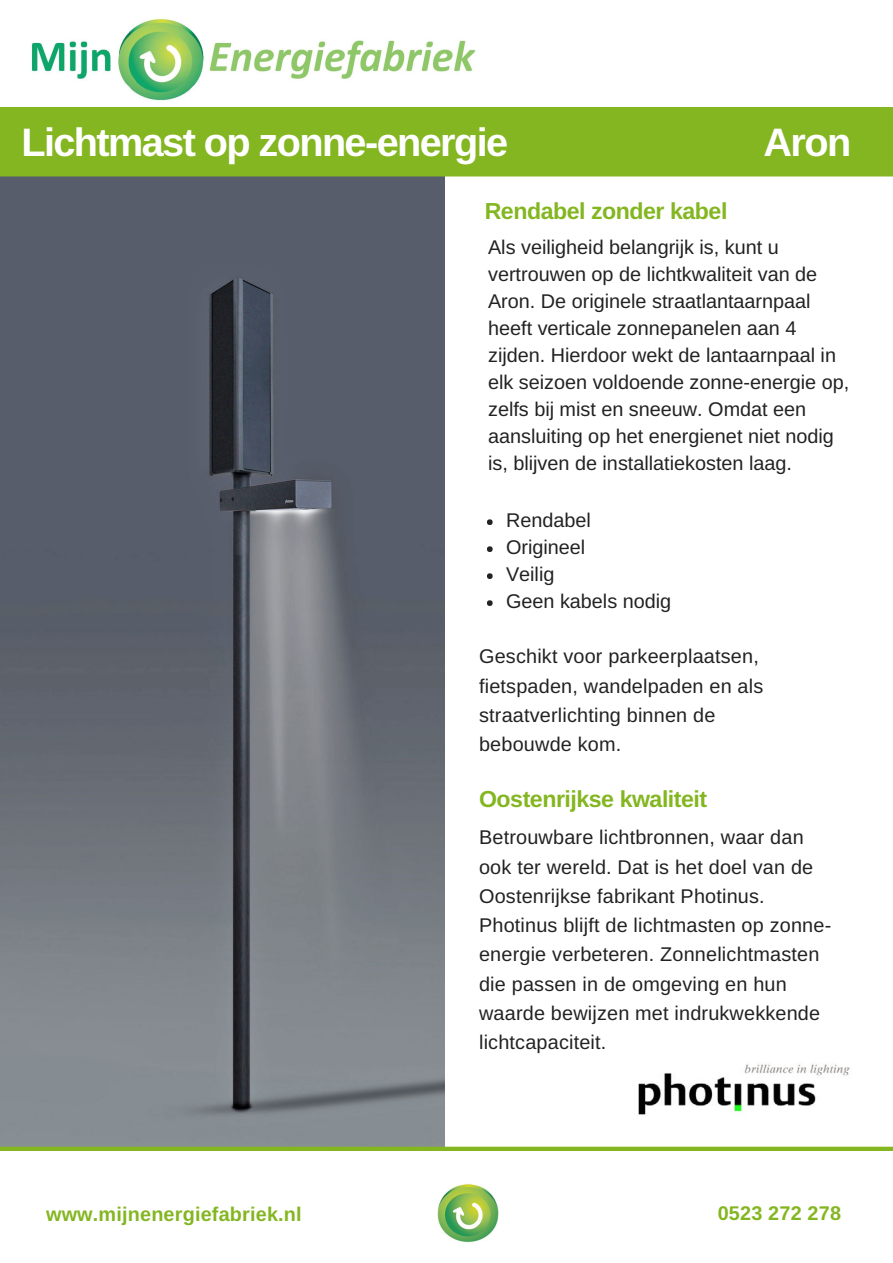
<style>
.page{position:relative;width:893px;height:1263px;background:#fff}
.page>*{position:absolute;margin:0;border:0;box-sizing:border-box;transform-origin:0 0}
.t1{font:700 39.6px "Arimo";letter-spacing:-.04em;color:#fff}
.t2{font:700 23.1px "Arimo";letter-spacing:-.02em;color:#83b620}
.t3{font:19.8px/27px "Arimo";color:#222}
.t4{font:700 19.8px "Arimo";letter-spacing:.01em;color:#83b620}
</style>
<div class="page">
<img style="left:0;top:176px;width:444px;height:971px">
<hr style="left:0;top:1147px;width:892px;height:4px;background:#83b620">
<div style="left:0;top:107px;width:892px;height:69px;background:#83b620"></div>
<svg style="left:487px;top:519px;width:5px;height:6px"></svg>
<svg style="left:487px;top:546px;width:5px;height:6px"></svg>
<svg style="left:487px;top:573px;width:5px;height:6px"></svg>
<svg style="left:487px;top:600px;width:5px;height:6px"></svg>
<img style="left:31px;top:18px;width:445px;height:83px">
<img style="left:437px;top:1184px;width:61px;height:59px">
<img style="left:638px;top:1064px;width:212px;height:51px">
<h1 class="t1" style="left:21px;top:121px;width:488px">Lichtmast op zonne-energie</h1>
<p class="t2" style="left:484px;top:198px;width:244px">Rendabel zonder kabel</p>
<p class="t3" style="left:488px;top:234px;width:363px">Als veiligheid belangrijk is, kunt u vertrouwen op de lichtkwaliteit van de Aron. De originele straatlantaarnpaal heeft verticale zonnepanelen aan 4 zijden. Hierdoor wekt de lantaarnpaal in elk seizoen voldoende zonne-energie op, zelfs bij mist en sneeuw. Omdat een aansluiting op het energienet niet nodig is, blijven de installatiekosten laag.</p>
<p class="t3" style="left:506px;top:507px;width:167px">Rendabel<br>Origineel<br>Veilig<br>Geen kabels nodig</p>
<p class="t3" style="left:479px;top:642px;width:286px;line-height:29.2px">Geschikt voor parkeerplaatsen, fietspaden, wandelpaden en als straatverlichting binnen de bebouwde kom.</p>
<h1 class="t1" style="left:763px;top:121px;width:89px">Aron</h1>
<p class="t2" style="left:479px;top:786px;width:230px">Oostenrijkse kwaliteit</p>
<p class="t3" style="left:479px;top:823px;width:353px;line-height:29.2px">Betrouwbare lichtbronnen, waar dan ook ter wereld. Dat is het doel van de Oostenrijkse fabrikant Photinus.<br>Photinus blijft de lichtmasten op zonne&shy;energie verbeteren. Zonnelichtmasten die passen in de omgeving en hun waarde bewijzen met indrukwekkende lichtcapaciteit.</p>
<p class="t4" style="left:46px;top:1203px;width:257px">www.mijnenergiefabriek.nl</p>
<p class="t4" style="left:717px;top:1202px;width:125px">0523 272 278</p>
</div>
